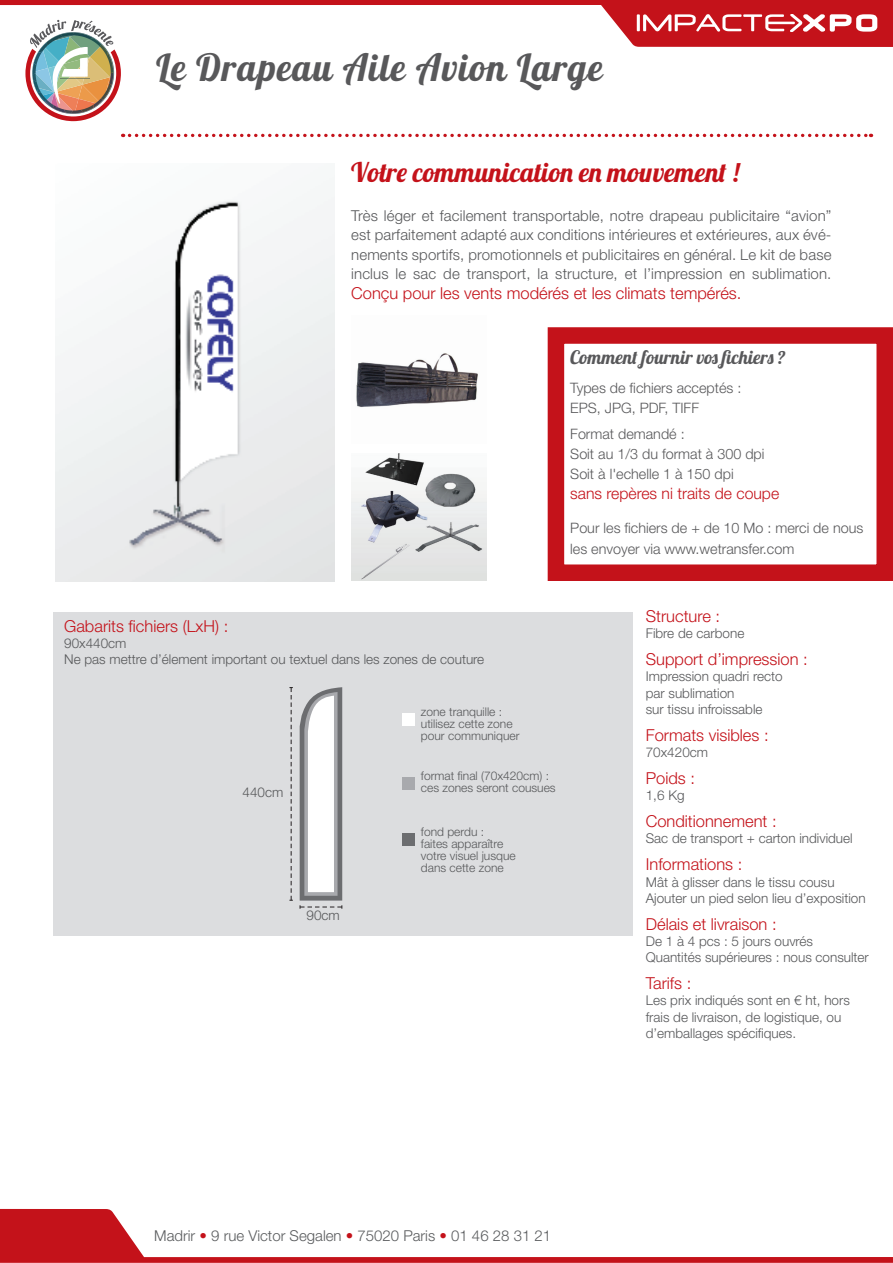
<style>
.page{position:relative;width:893px;height:1263px;background:#fff}
.page>*{position:absolute;margin:0;border:0;box-sizing:border-box;transform-origin:0 0}
.t1{font:37.5px "Lobster 1.4";letter-spacing:.03em;color:#58585a}
.t2{font:27px "Lobster 1.4";letter-spacing:.02em;color:#c4121a}
.t3{font:18.6px "Lobster 1.4";letter-spacing:.01em;color:#58585a}
.t4{font:300 16.5px "Helvetica Neue LT Std";color:#c4121a}
.t5{font:300 15.75px "Helvetica Neue LT Std";color:#c4121a}
.t6{font:300 15px/19.5px "Helvetica Neue LT Std";letter-spacing:.01em;color:#57585a;text-align:justify}
.t7{font:300 15px "Helvetica Neue LT Std";color:#5a5c5e}
.t8{font:300 14.4px/20.1px "Helvetica Neue LT Std";color:#58585a}
.t9{font:300 13.5px/16.2px "Helvetica Neue LT Std";color:#57585a}
.t10{font:300 12px/12px "Helvetica Neue LT Std";color:#57585a}
.s1{color:#c4121a}
</style>
<div class="page">
<svg style="left:0;top:1209px;width:893px;height:54px"></svg>
<svg style="left:0;top:0;width:893px;height:121px"></svg>
<div style="left:54px;top:612px;width:579px;height:323px;background:#dcdddf"></div>
<img style="left:56px;top:197px;width:278px;height:384px">
<div style="left:548px;top:327px;width:345px;height:254px;border:16px solid #c4121a"></div>
<img style="left:351px;top:453px;width:135px;height:128px">
<img style="left:356px;top:353px;width:122px;height:55px">
<svg style="left:289px;top:687px;width:4px;height:214px"></svg>
<svg style="left:300px;top:687px;width:42px;height:222px;background:#cbcccd"></svg>
<div style="left:402px;top:713px;width:13px;height:12px;background:#fff"></div>
<div style="left:402px;top:777px;width:13px;height:13px;background:#a8a9ad"></div>
<div style="left:402px;top:833px;width:13px;height:13px;background:#6c6d70"></div>
<svg style="left:123px;top:134px;width:748px;height:3px"></svg>
<h1 class="t1" style="left:156px;top:43px;width:447px">Le Drapeau Aile Avion Large</h1>
<h2 class="t2" style="left:351px;top:155px;width:390px">Votre communication en mouvement !</h2>
<p class="t6" style="left:351px;top:206px;width:482px">Très léger et facilement transportable, notre drapeau publicitaire “avion” est parfaitement adapté aux conditions intérieures et extérieures, aux évé&shy;nements sportifs, promotionnels et publicitaires en général. Le kit de base inclus le sac de transport, la structure, et l’impression en sublimation.</p>
<p class="t4" style="left:351px;top:283px;width:392px">Conçu pour les vents modérés et les climats tempérés.</p>
<h3 class="t3" style="left:570px;top:345px;width:217px">Comment fournir vos fichiers ?</h3>
<p class="t8" style="left:570px;top:377px;width:173px">Types de fichiers acceptés :<br>EPS, JPG, PDF, TIFF</p>
<p class="t8" style="left:570px;top:423px;width:196px">Format demandé :<br>Soit au 1/3 du format à 300 dpi<br>Soit à l'echelle 1 à 150 dpi</p>
<p class="t5" style="left:570px;top:484px;width:210px">sans repères ni traits de coupe</p>
<p class="t8" style="left:570px;top:518px;width:295px">Pour les fichiers de + de 10 Mo : merci de nous les envoyer via www.wetransfer.com</p>
<p class="t4" style="left:64px;top:616px;width:166px">Gabarits fichiers (LxH) :</p>
<p class="t9" style="left:64px;top:635px;width:422px">90x440cm<br>Ne pas mettre d’élement important ou textuel dans les zones de couture</p>
<p class="t9" style="left:243px;top:783px;width:42px">440cm</p>
<p class="t9" style="left:307px;top:907px;width:35px">90cm</p>
<p class="t10" style="left:421px;top:705px;width:100px">zone tranquille : utilisez cette zone pour communiquer</p>
<p class="t10" style="left:421px;top:769px;width:136px">format final (70x420cm) : ces zones seront cousues</p>
<p class="t10" style="left:421px;top:825px;width:96px">fond perdu :<br>faites apparaître votre visuel jusque dans cette zone</p>
<p class="t4" style="left:646px;top:606px;width:76px">Structure :</p>
<p class="t9" style="left:646px;top:625px;width:100px">Fibre de carbone</p>
<p class="t4" style="left:646px;top:649px;width:163px">Support d’impression :</p>
<p class="t9" style="left:646px;top:668px;width:138px">Impression quadri recto par sublimation<br>sur tissu infroissable</p>
<p class="t4" style="left:646px;top:725px;width:124px">Formats visibles :</p>
<p class="t9" style="left:646px;top:744px;width:64px">70x420cm</p>
<p class="t4" style="left:646px;top:768px;width:51px">Poids :</p>
<p class="t9" style="left:646px;top:787px;width:40px">1,6 Kg</p>
<p class="t4" style="left:646px;top:811px;width:132px">Conditionnement :</p>
<p class="t9" style="left:646px;top:830px;width:208px">Sac de transport + carton individuel</p>
<p class="t4" style="left:646px;top:854px;width:98px">Informations :</p>
<p class="t9" style="left:646px;top:873px;width:221px">Mât à glisser dans le tissu cousu<br>Ajouter un pied selon lieu d’exposition</p>
<p class="t4" style="left:646px;top:914px;width:132px">Délais et livraison :</p>
<p class="t9" style="left:646px;top:933px;width:225px">De 1 à 4 pcs : 5 jours ouvrés<br>Quantités supérieures : nous consulter</p>
<p class="t4" style="left:646px;top:973px;width:47px">Tarifs :</p>
<p class="t9" style="left:646px;top:992px;width:206px">Les prix indiqués sont en € ht, hors frais de livraison, de logistique, ou d’emballages spécifiques.</p>
<p class="t7" style="left:154px;top:1226px;width:398px">Madrir <span class="s1">•</span> 9 rue Victor Segalen <span class="s1">•</span> 75020 Paris <span class="s1">•</span> 01 46 28 31 21</p>
</div>
